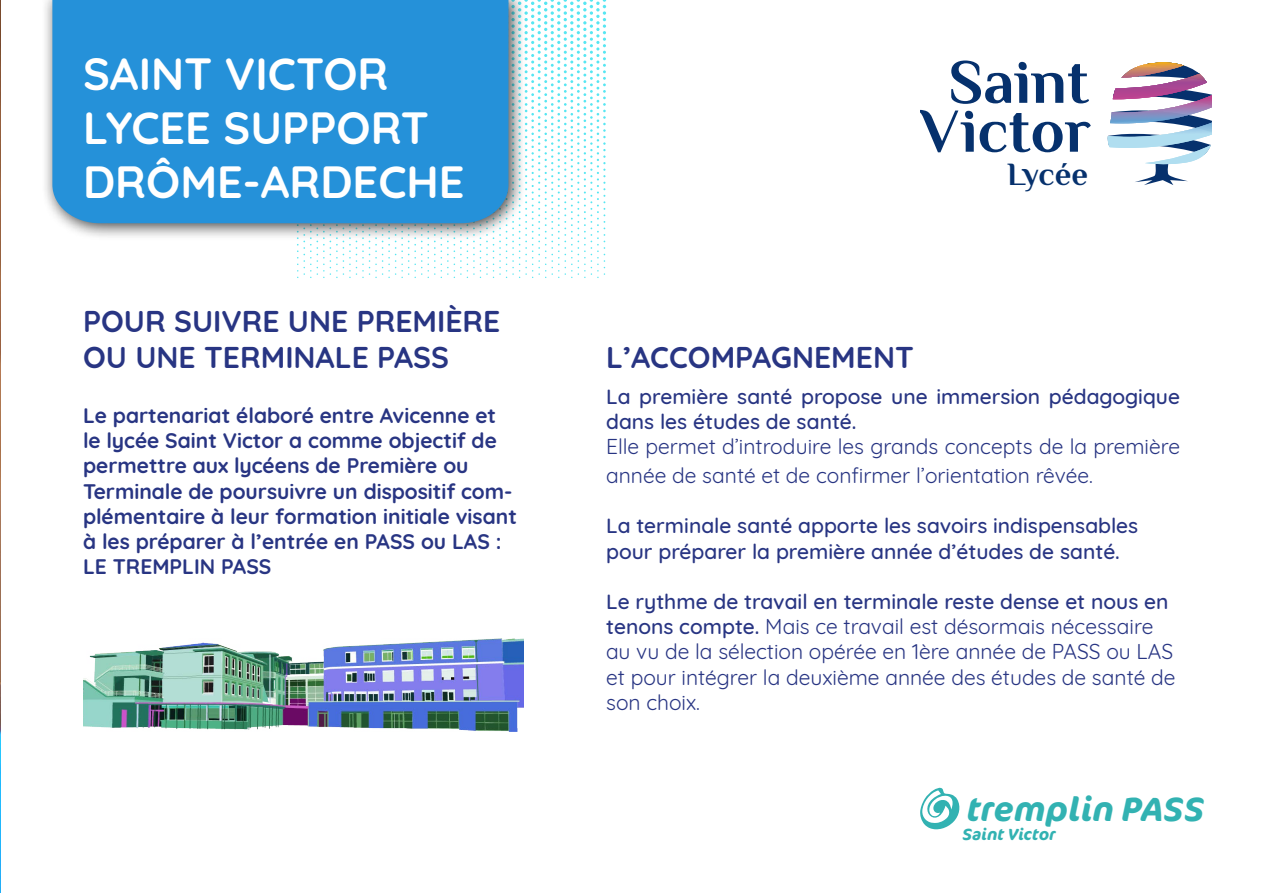
<style>
.page{position:relative;width:1263px;height:893px;background:#fff}
.page>*{position:absolute;margin:0;border:0;box-sizing:border-box;transform-origin:0 0}
.t1{font:700 62.4px/48.9px "Philosopher";color:#06316d;text-align:center}
.t2{font:700 45px/54px "Quicksand";color:#fff}
.t3{font:italic 700 33.45px "Cocon Pro";color:#32b2b2}
.t4{font:700 32.55px "Philosopher";letter-spacing:-.005em;color:#06316d}
.t5{font:700 30px/36px "Quicksand";color:#283583}
.t6{font:21px/25.2px "Quicksand";color:#283583}
.t7{font:700 21px/25.2px "Quicksand";color:#283583}
.t8{font:500 21px/25.2px "Quicksand";color:#283583}
.t9{font:italic 700 16.2px "Cocon Pro";letter-spacing:-.005em;color:#32b2b2}
.s1{font-weight:500}
</style>
<div class="page">
<svg style="left:297px;top:0;width:309px;height:278px"></svg>
<img style="left:83px;top:638px;width:440px;height:93px">
<svg style="left:920px;top:788px;width:40px;height:42px"></svg>
<div style="left:41px;top:0;width:485px;height:240px;background:#000;opacity:.7"></div>
<div style="left:52px;top:0;width:456px;height:223px;background:#2591d9"></div>
<svg style="left:1107px;top:62px;width:105px;height:123px"></svg>
<img style="left:0;top:0;width:1px;height:893px">
<h2 class="t2" style="left:83px;top:43px;width:383px">SAINT VICTOR<br>LYCEE SUPPORT<br>DRÔME-ARDECHE</h2>
<h3 class="t5" style="left:83px;top:301px;width:419px">POUR SUIVRE UNE PREMIÈRE<br>OU UNE TERMINALE PASS</h3>
<p class="t7" style="left:83px;top:401px;width:435px">Le partenariat élaboré entre Avicenne et le lycée Saint Victor a comme objectif de permettre aux lycéens de Première ou Terminale de poursuivre un dispositif com&shy;plémentaire à leur formation initiale visant à les préparer à l’entrée en PASS ou LAS :<br>LE TREMPLIN PASS</p>
<h1 class="t1" style="left:919px;top:58px;width:173px">Saint<br>Victor</h1>
<h3 class="t4" style="left:1007px;top:153px;width:82px">Lycée</h3>
<h3 class="t5" style="left:606px;top:337px;width:309px">L’ACCOMPAGNEMENT</h3>
<p class="t8" style="left:606px;top:382px;width:575px">La première santé propose une immersion pédagogique dans les études de santé.</p>
<p class="t6" style="left:606px;top:430px;width:575px;line-height:28.8px">Elle permet d’introduire les grands concepts de la première année de santé et de confirmer l’orientation rêvée.</p>
<p class="t8" style="left:606px;top:511px;width:534px">La terminale santé apporte les savoirs indispensables pour préparer la première année d’études de santé.</p>
<p class="t6" style="left:606px;top:587px;width:571px"><span class="s1">Le rythme de travail en terminale reste dense et nous en tenons compte.</span> Mais ce travail est désormais nécessaire au vu de la sélection opérée en 1ère année de PASS ou LAS et pour intégrer la deuxième année des études de santé de son choix.</p>
<h3 class="t3" style="left:967px;top:785px;width:239px">tremplin PASS</h3>
<p class="t9" style="left:962px;top:822px;width:95px">Saint Victor</p>
</div>
